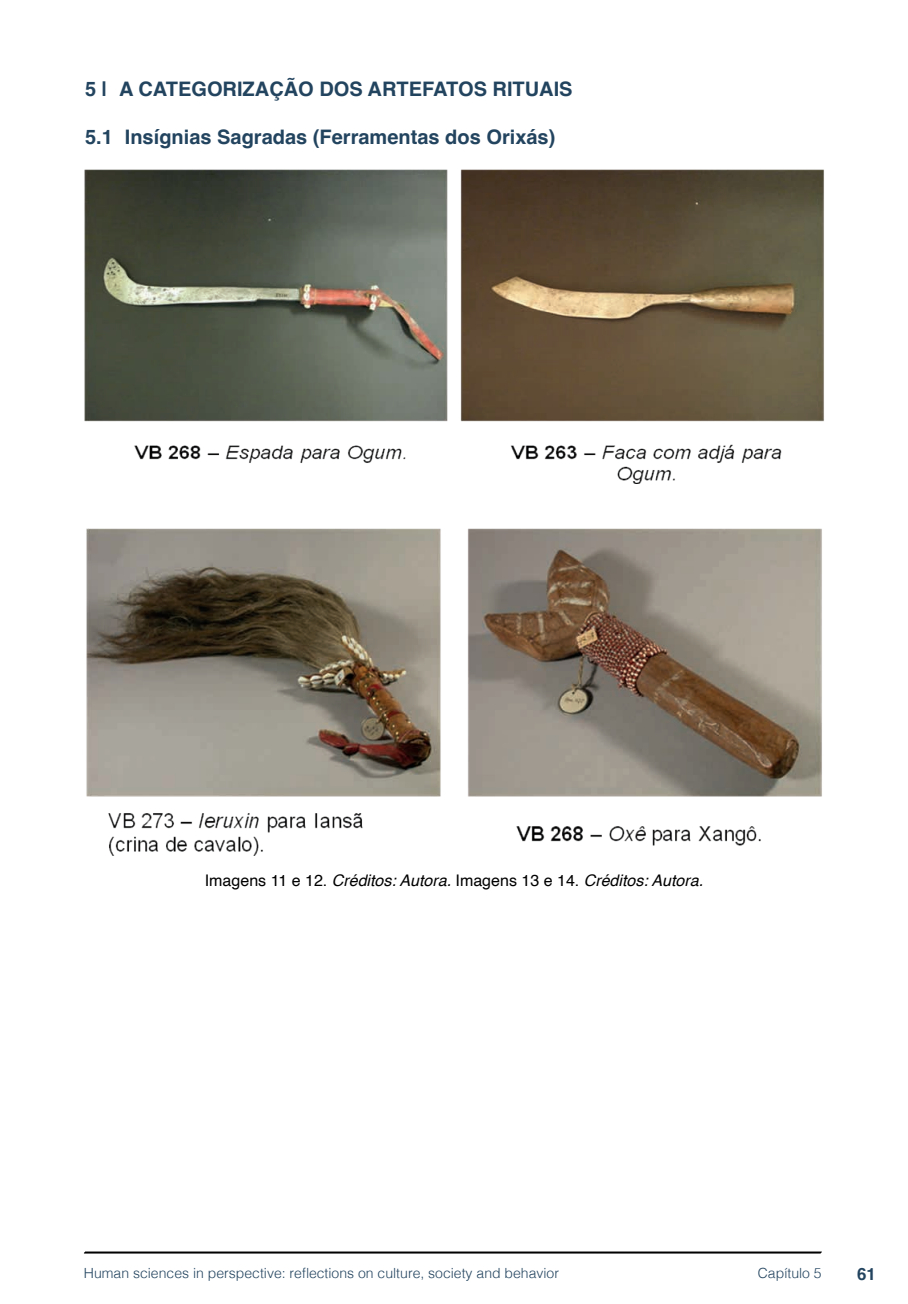
<style>
.page{position:relative;width:908px;height:1304px;background:#fff}
.page>*{position:absolute;margin:0;border:0;box-sizing:border-box;transform-origin:0 0}
.t1{font:700 20px "Helvetica";color:#23445f}
.t2{font:700 16.8px "Helvetica";color:#23445f}
.t3{font:italic 16px "Helvetica";color:#000}
.t4{font:300 14px "Helvetica";color:#23445f}
.s1{font-style:normal}
</style>
<div class="page">
<svg style="left:84px;top:1251px;width:737px;height:3px;background:#515151"></svg>
<img style="left:84px;top:170px;width:740px;height:313px">
<img style="left:86px;top:528px;width:735px;height:328px">
<p class="t1" style="left:85px;top:77px;width:489px">5 | A CATEGORIZAÇÃO DOS ARTEFATOS RITUAIS</p>
<p class="t1" style="left:85px;top:125px;width:471px">5.1 Insígnias Sagradas (Ferramentas dos Orixás)</p>
<p class="t3" style="left:205px;top:868px;width:499px"><span class="s1">Imagens 11 e 12.</span> Créditos: Autora. <span class="s1">Imagens 13 e 14.</span> Créditos: Autora.</p>
<p class="t4" style="left:84px;top:1261px;width:476px">Human sciences in perspective: reflections on culture, society and behavior</p>
<p class="t4" style="left:757px;top:1261px;width:65px">Capítulo 5</p>
<p class="t2" style="left:856px;top:1264px;width:20px">61</p>
</div>
